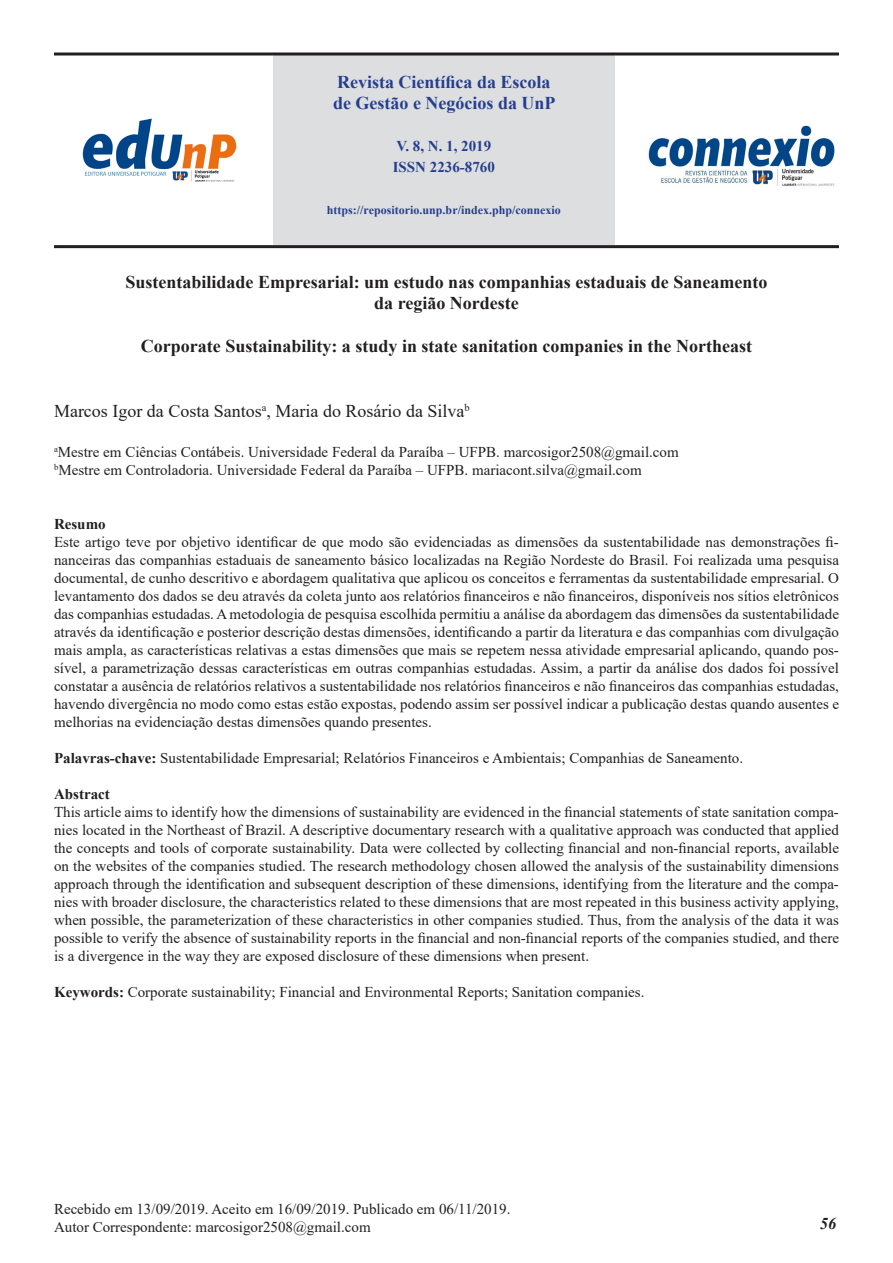
<style>
.page{position:relative;width:893px;height:1263px;background:#fff}
.page>*{position:absolute;margin:0;border:0;box-sizing:border-box;transform-origin:0 0}
.t1{font:700 18px "Times New Roman";color:#231f20}
.t2{font:18px "Times New Roman";color:#231f20}
.t3{font:700 18px "Times New Roman";color:#253f8e}
.t4{font:italic 700 16.5px "Times New Roman";color:#231f20}
.t5{font:15px/18px "Times New Roman";color:#231f20;text-align:justify}
.t6{font:700 15px "Times New Roman";color:#253f8e}
.t7{font:700 15px "Times New Roman";color:#231f20}
.t8{font:700 12px "Times New Roman";color:#253f8e}
.s1{font-weight:700}
</style>
<div class="page">
<hr style="left:54px;top:245px;width:785px;height:3px;background:#231f20">
<div style="left:273px;top:55px;width:342px;height:189px;background:#dddee0"></div>
<img style="left:82px;top:118px;width:155px;height:64px">
<img style="left:648px;top:125px;width:187px;height:61px">
<hr style="left:54px;top:53px;width:785px;height:3px;background:#231f20">
<p class="t3" style="left:337px;top:69px;width:215px">Revista Científica da Escola</p>
<p class="t3" style="left:333px;top:90px;width:224px">de Gestão e Negócios da UnP</p>
<p class="t6" style="left:396px;top:135px;width:96px">V. 8, N. 1, 2019</p>
<p class="t6" style="left:393px;top:156px;width:104px">ISSN 2236-8760</p>
<p class="t8" style="left:327px;top:201px;width:235px">https://repositorio.unp.br/index.php/connexio</p>
<p class="t1" style="left:126px;top:268px;width:643px">Sustentabilidade Empresarial: um estudo nas companhias estaduais de Saneamento</p>
<p class="t1" style="left:374px;top:290px;width:146px">da região Nordeste</p>
<p class="t1" style="left:141px;top:333px;width:613px">Corporate Sustainability: a study in state sanitation companies in the Northeast</p>
<p class="t2" style="left:54px;top:398px;width:417px">Marcos Igor da Costa Santos<sup>a</sup>, Maria do Rosário da Silva<sup>b</sup></p>
<p class="t5" style="left:54px;top:442px;width:626px"><sup>a</sup>Mestre em Ciências Contábeis. Universidade Federal da Paraíba – UFPB. marcosigor2508@gmail.com</p>
<p class="t5" style="left:54px;top:460px;width:589px"><sup>b</sup>Mestre em Controladoria. Universidade Federal da Paraíba – UFPB. mariacont.silva@gmail.com</p>
<p class="t7" style="left:54px;top:513px;width:53px">Resumo</p>
<p class="t5" style="left:54px;top:532px;width:786px">Este artigo teve por objetivo identificar de que modo são evidenciadas as dimensões da sustentabilidade nas demonstrações fi&shy;nanceiras das companhias estaduais de saneamento básico localizadas na Região Nordeste do Brasil. Foi realizada uma pesquisa documental, de cunho descritivo e abordagem qualitativa que aplicou os conceitos e ferramentas da sustentabilidade empresarial. O levantamento dos dados se deu através da coleta junto aos relatórios financeiros e não financeiros, disponíveis nos sítios eletrônicos das companhias estudadas. A metodologia de pesquisa escolhida permitiu a análise da abordagem das dimensões da sustentabilidade através da identificação e posterior descrição destas dimensões, identificando a partir da literatura e das companhias com divulgação mais ampla, as características relativas a estas dimensões que mais se repetem nessa atividade empresarial aplicando, quando pos&shy;sível, a parametrização dessas características em outras companhias estudadas. Assim, a partir da análise dos dados foi possível constatar a ausência de relatórios relativos a sustentabilidade nos relatórios financeiros e não financeiros das companhias estudadas, havendo divergência no modo como estas estão expostas, podendo assim ser possível indicar a publicação destas quando ausentes e melhorias na evidenciação destas dimensões quando presentes.</p>
<p class="t5" style="left:54px;top:748px;width:691px"><span class="s1">Palavras-chave:</span> Sustentabilidade Empresarial; Relatórios Financeiros e Ambientais; Companhias de Saneamento.</p>
<p class="t7" style="left:54px;top:783px;width:57px">Abstract</p>
<p class="t5" style="left:54px;top:802px;width:786px">This article aims to identify how the dimensions of sustainability are evidenced in the financial statements of state sanitation compa&shy;nies located in the Northeast of Brazil. A descriptive documentary research with a qualitative approach was conducted that applied the concepts and tools of corporate sustainability. Data were collected by collecting financial and non-financial reports, available on the websites of the companies studied. The research methodology chosen allowed the analysis of the sustainability dimensions approach through the identification and subsequent description of these dimensions, identifying from the literature and the compa&shy;nies with broader disclosure, the characteristics related to these dimensions that are most repeated in this business activity applying, when possible, the parameterization of these characteristics in other companies studied. Thus, from the analysis of the data it was possible to verify the absence of sustainability reports in the financial and non-financial reports of the companies studied, and there is a divergence in the way they are exposed disclosure of these dimensions when present.</p>
<p class="t5" style="left:54px;top:982px;width:592px"><span class="s1">Keywords:</span> Corporate sustainability; Financial and Environmental Reports; Sanitation companies.</p>
<p class="t5" style="left:54px;top:1199px;width:458px">Recebido em 13/09/2019. Aceito em 16/09/2019. Publicado em 06/11/2019.</p>
<p class="t5" style="left:54px;top:1217px;width:318px">Autor Correspondente: marcosigor2508@gmail.com</p>
<p class="t4" style="left:820px;top:1211px;width:18px">56</p>
</div>
